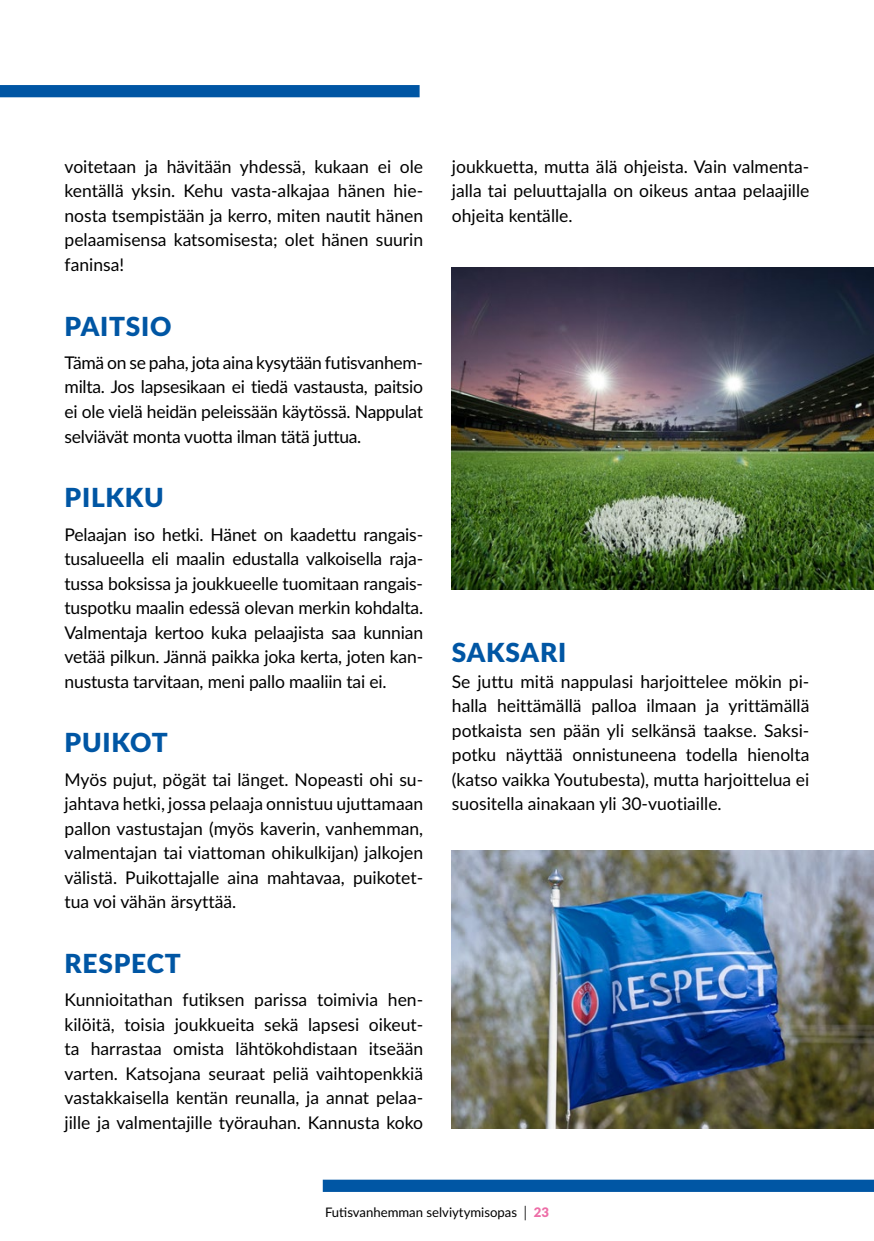
<style>
.page{position:relative;width:874px;height:1241px;background:#fff}
.page>*{position:absolute;margin:0;border:0;box-sizing:border-box;transform-origin:0 0}
.t1{font:900 26.25px "Lato";letter-spacing:.03em;color:#0056a4}
.t2{font:17.5px/24.5px "Lato";color:#000;text-align:justify}
.t3{font:13.12px "Lato";color:#000}
.s1{font-weight:900;color:#ed6ea7}
</style>
<div class="page">
<img style="left:451px;top:268px;width:422px;height:321px">
<img style="left:451px;top:850px;width:422px;height:278px">
<div style="left:322px;top:1179px;width:551px;height:12px;background:#0056a4"></div>
<div style="left:0;top:85px;width:419px;height:12px;background:#0056a4"></div>
<p class="t2" style="left:64px;top:153px;width:360px">voitetaan ja hävitään yhdessä, kukaan ei ole kentällä yksin. Kehu vasta-alkajaa hänen hie&shy;nosta tsempistään ja kerro, miten nautit hänen pelaamisensa katsomisesta; olet hänen suurin faninsa!</p>
<h1 class="t1" style="left:64px;top:306px;width:108px">PAITSIO</h1>
<p class="t2" style="left:64px;top:349px;width:360px">Tämä on se paha, jota aina kysytään futisvanhem&shy;milta. Jos lapsesikaan ei tiedä vastausta, paitsio ei ole vielä heidän peleissään käytössä. Nappulat selviävät monta vuotta ilman tätä juttua.</p>
<h1 class="t1" style="left:64px;top:478px;width:101px">PILKKU</h1>
<p class="t2" style="left:64px;top:521px;width:360px">Pelaajan iso hetki. Hänet on kaadettu rangais&shy;tusalueella eli maalin edustalla valkoisella raja&shy;tussa boksissa ja joukkueelle tuomitaan rangais&shy;tuspotku maalin edessä olevan merkin kohdalta.<br>Valmentaja kertoo kuka pelaajista saa kunnian vetää pilkun. Jännä paikka joka kerta, joten kan&shy;nustusta tarvitaan, meni pallo maaliin tai ei.</p>
<h1 class="t1" style="left:64px;top:723px;width:105px">PUIKOT</h1>
<p class="t2" style="left:64px;top:766px;width:360px">Myös pujut, pögät tai länget. Nopeasti ohi su&shy;jahtava hetki, jossa pelaaja onnistuu ujuttamaan pallon vastustajan (myös kaverin, vanhemman, valmentajan tai viattoman ohikulkijan) jalkojen välistä. Puikottajalle aina mahtavaa, puikotet&shy;tua voi vähän ärsyttää.</p>
<h1 class="t1" style="left:64px;top:943px;width:118px">RESPECT</h1>
<p class="t2" style="left:64px;top:986px;width:360px">Kunnioitathan futiksen parissa toimivia hen&shy;kilöitä, toisia joukkueita sekä lapsesi oikeut&shy;ta harrastaa omista lähtökohdistaan itseään varten. Katsojana seuraat peliä vaihtopenkkiä vastakkaisella kentän reunalla, ja annat pelaa&shy;jille ja valmentajille työrauhan. Kannusta koko</p>
<p class="t2" style="left:451px;top:153px;width:359px">joukkuetta, mutta älä ohjeista. Vain valmenta&shy;jalla tai peluuttajalla on oikeus antaa pelaajille ohjeita kentälle.</p>
<h1 class="t1" style="left:451px;top:632px;width:116px">SAKSARI</h1>
<p class="t2" style="left:451px;top:668px;width:359px">Se juttu mitä nappulasi harjoittelee mökin pi&shy;halla heittämällä palloa ilmaan ja yrittämällä potkaista sen pään yli selkänsä taakse. Saksi&shy;potku näyttää onnistuneena todella hienolta (katso vaikka Youtubesta), mutta harjoittelua ei suositella ainakaan yli 30-vuotiaille.</p>
<p class="t3" style="left:325px;top:1202px;width:225px">Futisvanhemman selviytymisopas │ <span class="s1">23</span></p>
</div>
